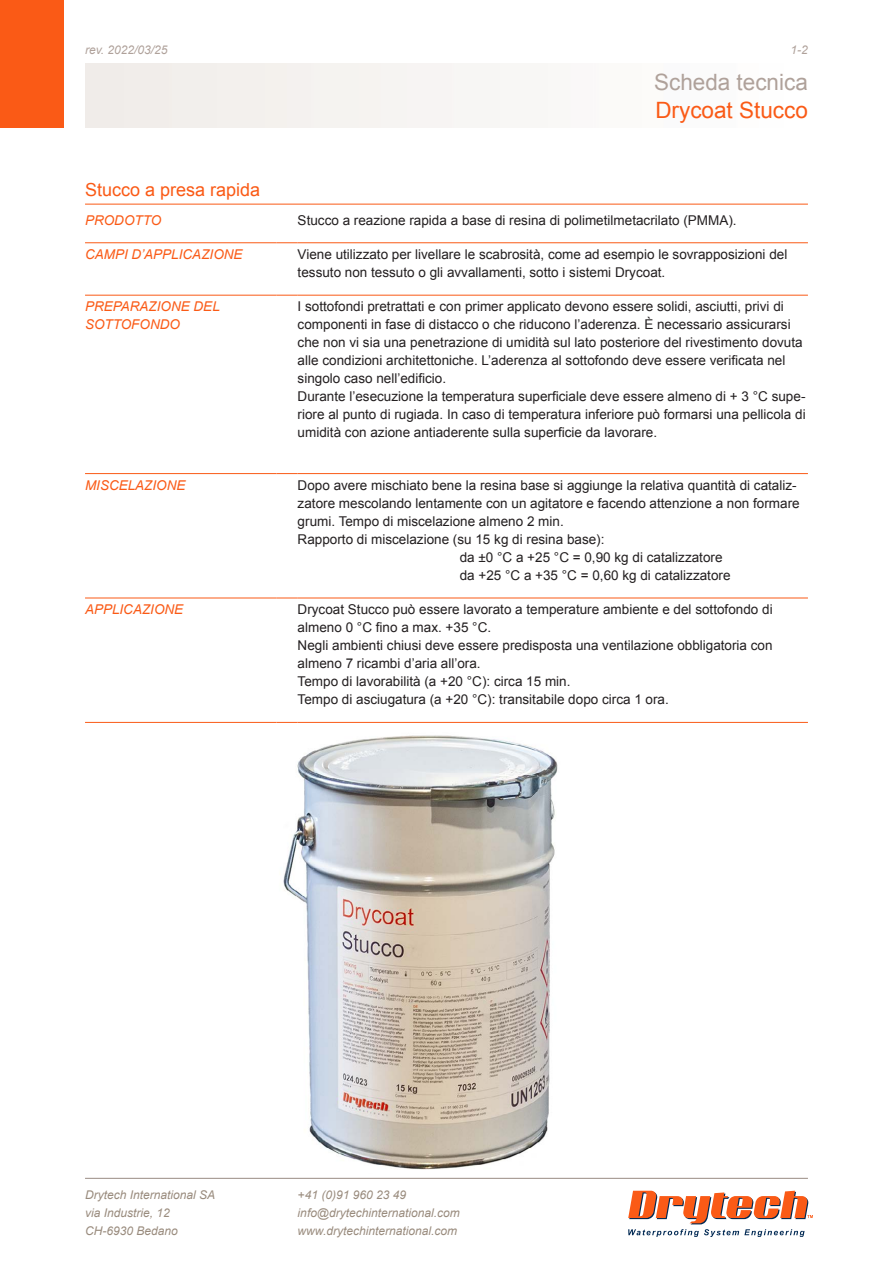
<style>
.page{position:relative;width:893px;height:1263px;background:#fff}
.page>*{position:absolute;margin:0;border:0;box-sizing:border-box;transform-origin:0 0}
.t1{font:22.5px "Arial";color:#afa19a}
.t2{font:22.5px "Arial";color:#fa5a16}
.t3{font:18px "Arial";color:#fa5a16}
.t4{font:13.5px/18px "Arial";color:#231f20}
.t5{font:italic 13.5px/18px "Arial";color:#fa5a16}
.t6{font:italic 12px/18px "Arial";color:#998b7d}
.t7{font:italic 12px "Arial";color:#afa19a}
</style>
<div class="page">
<div style="left:0;top:0;width:64px;height:128px;background:#fa5a16"></div>
<svg style="left:628px;top:1191px;width:185px;height:46px"></svg>
<hr style="left:85px;top:1178px;width:723px;height:1px;background:#998b83">
<hr style="left:85px;top:204px;width:723px;height:1px;background:#fa5a16">
<hr style="left:85px;top:242px;width:191px;height:1px;background:#fa5a16">
<svg style="left:276px;top:242px;width:22px;height:1px"></svg>
<hr style="left:298px;top:242px;width:510px;height:1px;background:#fa5a16">
<hr style="left:85px;top:295px;width:191px;height:1px;background:#fa5a16">
<svg style="left:276px;top:295px;width:22px;height:1px"></svg>
<hr style="left:298px;top:295px;width:510px;height:1px;background:#fa5a16">
<hr style="left:85px;top:473px;width:191px;height:1px;background:#fa5a16">
<svg style="left:276px;top:473px;width:22px;height:1px"></svg>
<hr style="left:298px;top:473px;width:510px;height:1px;background:#fa5a16">
<hr style="left:85px;top:598px;width:191px;height:1px;background:#fa5a16">
<svg style="left:276px;top:598px;width:22px;height:1px"></svg>
<hr style="left:298px;top:598px;width:510px;height:1px;background:#fa5a16">
<hr style="left:85px;top:722px;width:191px;height:1px;background:#fa5a16">
<svg style="left:276px;top:722px;width:22px;height:1px"></svg>
<hr style="left:298px;top:722px;width:510px;height:1px;background:#fa5a16">
<img style="left:283px;top:735px;width:275px;height:435px">
<p class="t7" style="left:85px;top:42px;width:84px">rev. 2022/03/25</p>
<p class="t7" style="left:791px;top:42px;width:19px">1-2</p>
<h1 class="t1" style="left:654px;top:67px;width:155px">Scheda tecnica</h1>
<h1 class="t2" style="left:655px;top:95px;width:154px">Drycoat Stucco</h1>
<h2 class="t3" style="left:85px;top:177px;width:177px">Stucco a presa rapida</h2>
<p class="t5" style="left:85px;top:211px;width:78px">PRODOTTO</p>
<p class="t4" style="left:298px;top:211px;width:440px">Stucco a reazione rapida a base di resina di polimetilmetacrilato (PMMA).</p>
<p class="t5" style="left:85px;top:245px;width:159px">CAMPI D’APPLICAZIONE</p>
<p class="t4" style="left:298px;top:245px;width:491px">Viene utilizzato per livellare le scabrosità, come ad esempio le sovrapposizioni del tessuto non tessuto o gli avvallamenti, sotto i sistemi Drycoat.</p>
<p class="t5" style="left:85px;top:298px;width:136px">PREPARAZIONE DEL<br>SOTTOFONDO</p>
<p class="t4" style="left:298px;top:298px;width:506px">I sottofondi pretrattati e con primer applicato devono essere solidi, asciutti, privi di componenti in fase di distacco o che riducono l’aderenza. È necessario assicurarsi che non vi sia una penetrazione di umidità sul lato posteriore del rivestimento dovuta alle condizioni architettoniche. L’aderenza al sottofondo deve essere verificata nel singolo caso nell’edificio.</p>
<p class="t4" style="left:298px;top:388px;width:509px;text-align:justify">Durante l’esecuzione la temperatura superficiale deve essere almeno di + 3 °C supe&shy;riore al punto di rugiada. In caso di temperatura inferiore può formarsi una pellicola di umidità con azione antiaderente sulla superficie da lavorare.</p>
<p class="t5" style="left:85px;top:476px;width:102px">MISCELAZIONE</p>
<p class="t4" style="left:298px;top:476px;width:504px">Dopo avere mischiato bene la resina base si aggiunge la relativa quantità di cataliz&shy;zatore mescolando lentamente con un agitatore e facendo attenzione a non formare grumi. Tempo di miscelazione almeno 2 min.</p>
<p class="t4" style="left:298px;top:530px;width:308px">Rapporto di miscelazione (su 15 kg di resina base):</p>
<p class="t4" style="left:460px;top:548px;width:272px">da ±0 °C a +25 °C = 0,90 kg di catalizzatore da +25 °C a +35 °C = 0,60 kg di catalizzatore</p>
<p class="t5" style="left:85px;top:601px;width:100px">APPLICAZIONE</p>
<p class="t4" style="left:298px;top:601px;width:476px">Drycoat Stucco può essere lavorato a temperature ambiente e del sottofondo di almeno 0 °C fino a max. +35 °C.</p>
<p class="t4" style="left:298px;top:637px;width:476px">Negli ambienti chiusi deve essere predisposta una ventilazione obbligatoria con almeno 7 ricambi d’aria all’ora.</p>
<p class="t4" style="left:298px;top:673px;width:274px">Tempo di lavorabilità (a +20 °C): circa 15 min.</p>
<p class="t4" style="left:298px;top:691px;width:373px">Tempo di asciugatura (a +20 °C): transitabile dopo circa 1 ora.</p>
<p class="t6" style="left:85px;top:1186px;width:132px">Drytech International SA via Industrie, 12<br>CH-6930 Bedano</p>
<p class="t6" style="left:298px;top:1186px;width:164px">+41 (0)91 960 23 49 info@drytechinternational.com www.drytechinternational.com</p>
</div>
